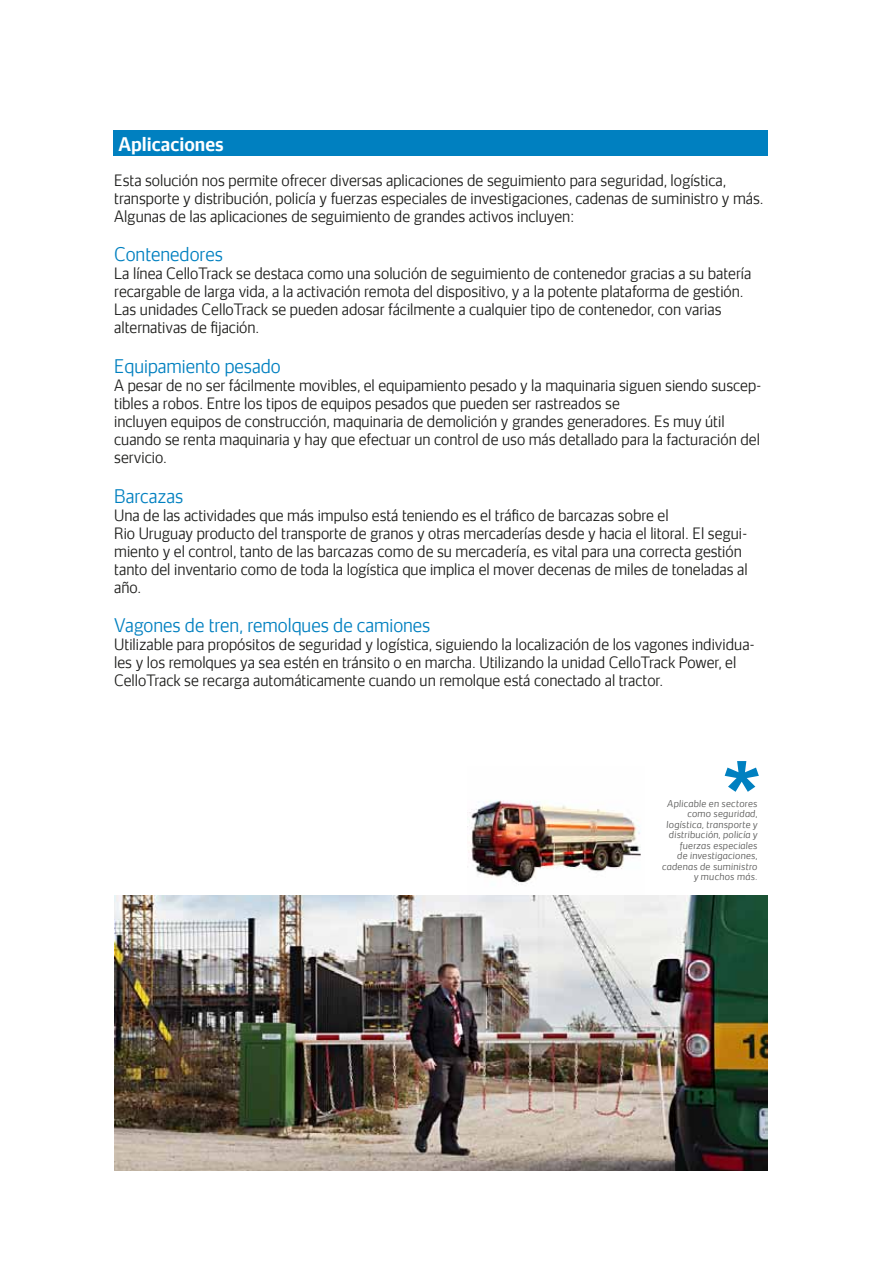
<style>
.page{position:relative;width:893px;height:1263px;background:#fff}
.page>*{position:absolute;margin:0;border:0;box-sizing:border-box;transform-origin:0 0}
.t1{font:300 18px "Securitas Sans TT";color:#0080c0;scale:.95 1}
.t2{font:700 18px "Securitas Sans TT";color:#fff;scale:.95 1}
.t3{font:300 15px/18px "Securitas Sans TT";color:#1d1d1b;scale:.95 1}
.t4{font:italic 300 9px/10.5px "Securitas Sans TT";letter-spacing:.025em;color:#575756;text-align:right}
</style>
<div class="page">
<img style="left:468px;top:800px;width:176px;height:96px">
<div style="left:113px;top:130px;width:654px;height:26px;background:#0080c0"></div>
<img style="left:114px;top:896px;width:654px;height:274px">
<svg style="left:725px;top:761px;width:34px;height:31px"></svg>
<p class="t2" style="left:118px;top:128px;width:112px">Aplicaciones</p>
<p class="t3" style="left:114px;top:169px;width:685px">Esta solución nos permite ofrecer diversas aplicaciones de seguimiento para seguridad, logística, transporte y distribución, policía y fuerzas especiales de investigaciones, cadenas de suministro y más.<br>Algunas de las aplicaciones de seguimiento de grandes activos incluyen:</p>
<p class="t1" style="left:114px;top:239px;width:116px">Contenedores</p>
<p class="t3" style="left:114px;top:263px;width:672px">La línea CelloTrack se destaca como una solución de seguimiento de contenedor gracias a su batería recargable de larga vida, a la activación remota del dispositivo, y a la potente plataforma de gestión.<br>Las unidades CelloTrack se pueden adosar fácilmente a cualquier tipo de contenedor, con varias alternativas de fijación.</p>
<p class="t1" style="left:114px;top:351px;width:177px">Equipamiento pesado</p>
<p class="t3" style="left:114px;top:374px;width:683px">A pesar de no ser fácilmente movibles, el equipamiento pesado y la maquinaria siguen siendo suscep&shy;tibles a robos. Entre los tipos de equipos pesados que pueden ser rastreados se<br>incluyen equipos de construcción, maquinaria de demolición y grandes generadores. Es muy útil cuando se renta maquinaria y hay que efectuar un control de uso más detallado para la facturación del servicio.</p>
<p class="t1" style="left:114px;top:481px;width:74px">Barcazas</p>
<p class="t3" style="left:114px;top:504px;width:668px">Una de las actividades que más impulso está teniendo es el tráfico de barcazas sobre el<br>Rio Uruguay producto del transporte de granos y otras mercaderías desde y hacia el litoral. El segui&shy;miento y el control, tanto de las barcazas como de su mercadería, es vital para una correcta gestión tanto del inventario como de toda la logística que implica el mover decenas de miles de toneladas al año.</p>
<p class="t1" style="left:114px;top:610px;width:334px">Vagones de tren, remolques de camiones</p>
<p class="t3" style="left:114px;top:634px;width:676px">Utilizable para propósitos de seguridad y logística, siguiendo la localización de los vagones individua&shy;les y los remolques ya sea estén en tránsito o en marcha. Utilizando la unidad CelloTrack Power, el<br>CelloTrack se recarga automáticamente cuando un remolque está conectado al tractor.</p>
<p class="t4" style="left:662px;top:797px;width:97px">Aplicable en sectores como seguridad, logística, transporte y distribución, policía y fuerzas especiales<br>de investigaciones, cadenas de suministro y muchos más.</p>
</div>
